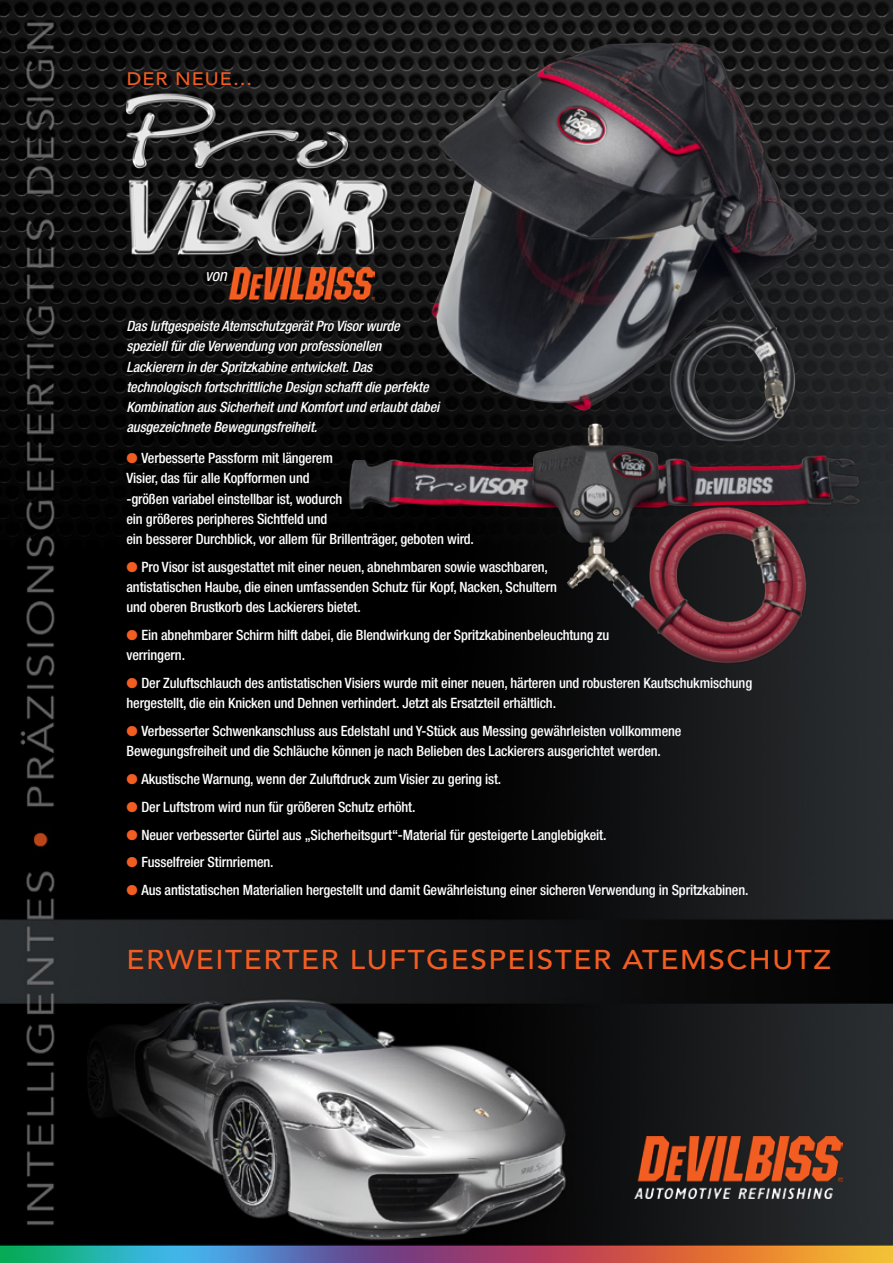
<style>
.page{position:relative;width:893px;height:1263px;background:#fff}
.page>*{position:absolute;margin:0;border:0;box-sizing:border-box;transform-origin:0 0}
.t1{font:500 27px "Avenir";letter-spacing:.05em;color:#f25d22;scale:1.1 1}
.t2{font:500 18px "Avenir";letter-spacing:.05em;color:#f25d22;scale:1.1 1}
.t3{font:italic condensed 16.5px "Helvetica Neue";color:#fff}
.t4{font:500 condensed 14.25px/20.2px "Helvetica Neue";letter-spacing:-.01em;color:#fff}
.t5{font:italic 500 condensed 14.25px/20.2px "Helvetica Neue";letter-spacing:-.01em;color:#fff}
.s1{color:#f25d22}
</style>
<div class="page">
<img style="left:0;top:0;width:893px;height:1263px">
<img style="left:635px;top:1136px;width:207px;height:62px">
<img style="left:227px;top:270px;width:148px;height:33px">
<img style="left:108px;top:72px;width:248px;height:112px">
<img style="left:335px;top:419px;width:538px;height:249px">
<img style="left:113px;top:158px;width:284px;height:112px">
<img style="left:412px;top:28px;width:426px;height:427px">
<p class="t2" style="left:127px;top:68px;width:116px">DER NEUE…</p>
<p class="t3" style="left:205px;top:265px;width:23px">von</p>
<p class="t5" style="left:126px;top:316px;width:314px">Das luftgespeiste Atemschutzgerät Pro Visor wurde speziell für die Verwendung von professionellen Lackierern in der Spritzkabine entwickelt. Das technologisch fortschrittliche Design schafft die perfekte Kombination aus Sicherheit und Komfort und erlaubt dabei ausgezeichnete Bewegungsfreiheit.</p>
<p class="t4" style="left:126px;top:448px;width:349px"><span class="s1">●</span> Verbesserte Passform mit längerem<br>Visier, das für alle Kopfformen und<br>-größen variabel einstellbar ist, wodurch<br>ein größeres peripheres Sichtfeld und<br>ein besserer Durchblick, vor allem für Brillenträger, geboten wird.</p>
<p class="t4" style="left:126px;top:556px;width:432px"><span class="s1">●</span> Pro Visor ist ausgestattet mit einer neuen, abnehmbaren sowie waschbaren, antistatischen Haube, die einen umfassenden Schutz für Kopf, Nacken, Schultern und oberen Brustkorb des Lackierers bietet.</p>
<p class="t4" style="left:126px;top:625px;width:484px"><span class="s1">●</span> Ein abnehmbarer Schirm hilft dabei, die Blendwirkung der Spritzkabinenbeleuchtung zu verringern.</p>
<p class="t4" style="left:126px;top:673px;width:627px"><span class="s1">●</span> Der Zuluftschlauch des antistatischen Visiers wurde mit einer neuen, härteren und robusteren Kautschukmischung hergestellt, die ein Knicken und Dehnen verhindert. Jetzt als Ersatzteil erhältlich.</p>
<p class="t4" style="left:126px;top:721px;width:556px"><span class="s1">●</span> Verbesserter Schwenkanschluss aus Edelstahl und Y-Stück aus Messing gewährleisten vollkommene<br>Bewegungsfreiheit und die Schläuche können je nach Belieben des Lackierers ausgerichtet werden.</p>
<p class="t4" style="left:126px;top:769px;width:376px"><span class="s1">●</span> Akustische Warnung, wenn der Zuluftdruck zum Visier zu gering ist.</p>
<p class="t4" style="left:126px;top:796px;width:290px"><span class="s1">●</span> Der Luftstrom wird nun für größeren Schutz erhöht.</p>
<p class="t4" style="left:126px;top:824px;width:482px"><span class="s1">●</span> Neuer verbesserter Gürtel aus „Sicherheitsgurt“-Material für gesteigerte Langlebigkeit.</p>
<p class="t4" style="left:126px;top:852px;width:149px"><span class="s1">●</span> Fusselfreier Stirnriemen.</p>
<p class="t4" style="left:126px;top:880px;width:623px"><span class="s1">●</span> Aus antistatischen Materialien hergestellt und damit Gewährleistung einer sicheren Verwendung in Spritzkabinen.</p>
<h1 class="t1" style="left:126px;top:943px;width:642px">ERWEITERTER LU FTGESPEISTER ATEMSCHUTZ</h1>
</div>
